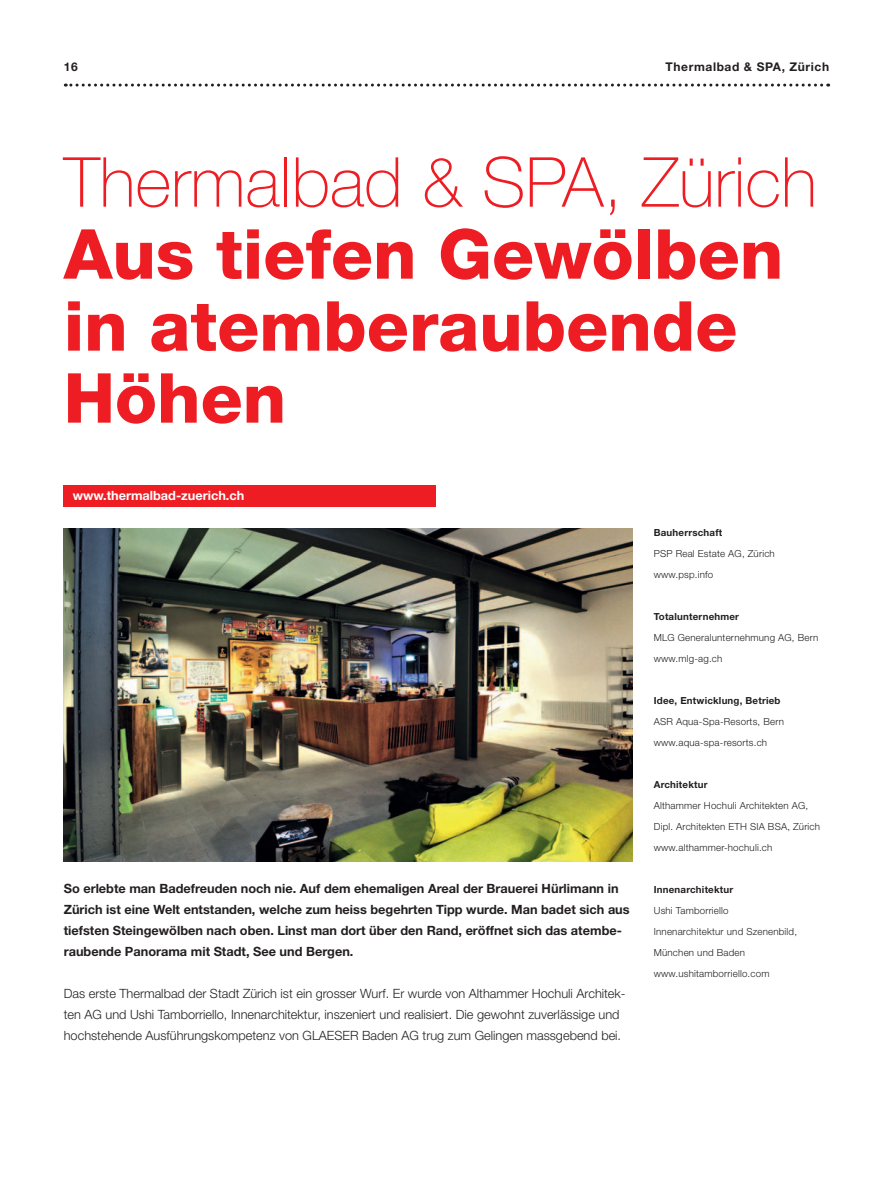
<style>
.page{position:relative;width:893px;height:1191px;background:#fff}
.page>*{position:absolute;margin:0;border:0;box-sizing:border-box;transform-origin:0 0}
.t1{font:800 69px/72px "Helvetica Neue";color:#ee1d23}
.t2{font:100 69px "Helvetica Neue";color:#ee1d23}
.t3{font:700 12.75px/21px "Helvetica Neue";color:#231f20}
.t4{font:300 12.75px/21px "Helvetica Neue";color:#231f20}
.t5{font:700 12.75px "Helvetica Neue";color:#fff}
.t6{font:700 12px "Helvetica Neue";letter-spacing:.05em;color:#231f20}
.t7{font:300 9.75px/21px "Helvetica Neue";letter-spacing:.02em;color:#231f20}
.t8{font:700 9.75px "Helvetica Neue";letter-spacing:.02em;color:#231f20}
</style>
<div class="page">
<svg style="left:65px;top:84px;width:757px;height:3px"></svg>
<div style="left:64px;top:485px;width:372px;height:22px;background:#ee1d23"></div>
<img style="left:64px;top:528px;width:568px;height:333px">
<p class="t6" style="left:64px;top:59px;width:15px">16</p>
<p class="t6" style="left:666px;top:59px;width:165px">Thermalbad &amp; SPA, Zürich</p>
<h1 class="t2" style="left:64px;top:143px;width:755px">Thermalbad &amp; SPA, Zürich</h1>
<h1 class="t1" style="left:64px;top:218px;width:721px">Aus tiefen Gewölben in atemberaubende<br>Höhen</h1>
<h2 class="t5" style="left:73px;top:488px;width:173px">www.thermalbad-zuerich.ch</h2>
<p class="t3" style="left:64px;top:877px;width:567px">So erlebte man Badefreuden noch nie. Auf dem ehemaligen Areal der Brauerei Hürlimann in Zürich ist eine Welt entstanden, welche zum heiss begehrten Tipp wurde. Man badet sich aus tiefsten Steingewölben nach oben. Linst man dort über den Rand, eröffnet sich das atembe&shy;raubende Panorama mit Stadt, See und Bergen.</p>
<p class="t4" style="left:64px;top:982px;width:563px">Das erste Thermalbad der Stadt Zürich ist ein grosser Wurf. Er wurde von Althammer Hochuli Architek&shy;ten AG und Ushi Tamborriello, Innenarchitektur, inszeniert und realisiert. Die gewohnt zuverlässige und hochstehende Ausführungskompetenz von GLAESER Baden AG trug zum Gelingen massgebend bei.</p>
<p class="t8" style="left:654px;top:526px;width:70px">Bauherrschaft</p>
<p class="t7" style="left:654px;top:542px;width:123px">PSP Real Estate AG, Zürich www.psp.info</p>
<p class="t8" style="left:654px;top:610px;width:87px">Totalunternehmer</p>
<p class="t7" style="left:654px;top:626px;width:166px">MLG Generalunternehmung AG, Bern www.mlg-ag.ch</p>
<p class="t8" style="left:654px;top:694px;width:128px">Idee, Entwicklung, Betrieb</p>
<p class="t7" style="left:654px;top:710px;width:132px">ASR Aqua-Spa-Resorts, Bern www.aqua-spa-resorts.ch</p>
<p class="t8" style="left:654px;top:778px;width:55px">Architektur</p>
<p class="t7" style="left:654px;top:794px;width:168px">Althammer Hochuli Architekten AG,<br>Dipl. Architekten ETH SIA BSA, Zürich www.althammer-hochuli.ch</p>
<p class="t8" style="left:654px;top:883px;width:81px">Innenarchitektur</p>
<p class="t7" style="left:654px;top:899px;width:145px">Ushi Tamborriello<br>Innenarchitektur und Szenenbild,<br>München und Baden www.ushitamborriello.com</p>
</div>
